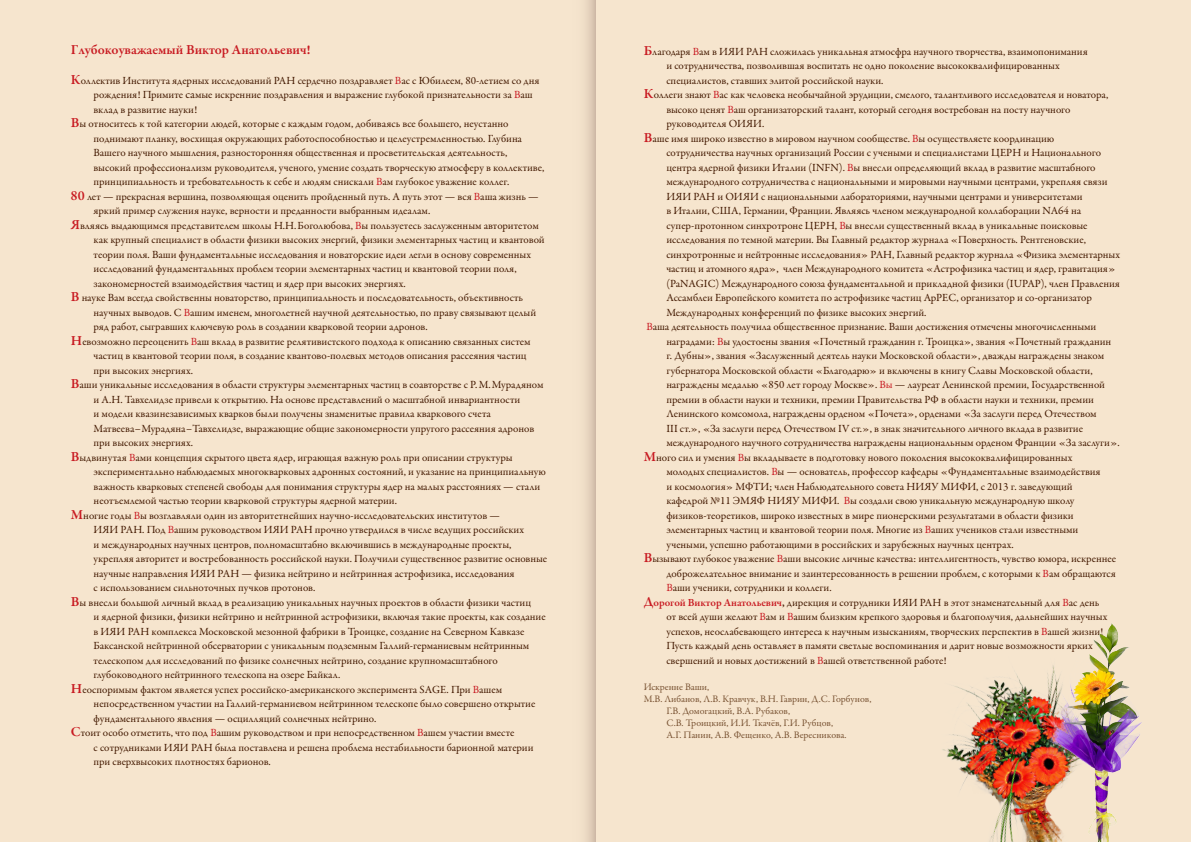
<style>
.page{position:relative;width:1191px;height:842px;background:#f6e5ce}
.page>*{position:absolute;margin:0;border:0;box-sizing:border-box;transform-origin:0 0}
.обращение{font:600 14px "Garamond Premr Pro";color:#c81b22}
.Текст_адреса{font:11px/14.5px "Garamond Premr Pro";color:#421800}
.подписи{font:10px/12px "Garamond Premr Pro";letter-spacing:-.005em;color:#795333}
.s1{font-weight:600;font-size:14px;color:#c81b22}
.s2{color:#c81b22}
.s3{font-size:12px}
.s4{font-weight:600;color:#c81b22}
.s5{font-weight:600}
</style>
<div class="page">
<img style="left:942px;top:678px;width:71px;height:164px">
<img style="left:1013px;top:624px;width:129px;height:218px">
<div style="left:567px;top:0;width:28px;height:842px;background:linear-gradient(to right,#feeed6,#decbb6)"></div>
<p class="обращение" style="left:71px;top:41px;width:241px">Глубокоуважаемый Виктор Анатольевич!</p>
<p class="Текст_адреса" style="left:94px;top:73px;width:447px;text-indent:-23px"><span class="s1">К</span>оллектив Института ядерных исследований РАН сердечно поздравляет <span class="s2">В</span>ас с Юбилеем, 80-летием со дня рождения! Примите <span class="s3">са</span>мые искренние поздравления и выражение глубокой признательности за <span class="s2">В</span>аш вклад в развитие науки!</p>
<p class="Текст_адреса" style="left:94px;top:117px;width:452px;text-indent:-23px"><span class="s1">В</span>ы относитесь к той категории людей, которые с каждым годом, добиваясь все большего, неустанно поднимают планку, восхищая окружающих работоспособностью и целеустремленностью. Глубина Вашего научного мышления, разносторонняя общественная и просветительская деятельность, высокий профессионализм руководителя, ученого, умение создать творческую атмосферу в коллективе, принципиальность и требовательность к себе и людям снискали <span class="s2">В</span>ам глубокое уважение коллег.</p>
<p class="Текст_адреса" style="left:94px;top:189px;width:446px;text-indent:-23px"><span class="s1">80</span> лет — прекрасная вершина, позволяющая оценить пройденный путь. А путь этот — вся <span class="s2">В</span>аша жизнь — яркий пример служения науке, верности и преданности выбранным идеалам.</p>
<p class="Текст_адреса" style="left:94px;top:218px;width:453px;text-indent:-23px"><span class="s1">Я</span>вляясь выдающимся представителем школы Н.Н.Боголюбова, <span class="s2">В</span>ы пользуетесь заслуженным авторитетом как крупный специалист в области физики высоких энергий, физики элементарных частиц и квантовой теории поля. Ваши фундаментальные исследования и новаторские идеи легли в основу современных исследований фундаментальных проблем теории элементарных частиц и квантовой теории поля, закономерностей взаимодействия частиц и ядер при высоких энергиях.</p>
<p class="Текст_адреса" style="left:94px;top:291px;width:444px;text-indent:-23px"><span class="s1">В</span> науке Вам всегда свойственны новаторство, принципиальность и последовательность, объективность научных выводов. С <span class="s2">В</span>ашим именем, многолетней научной деятельностью, по праву связывают целый ряд работ, сыгравших ключевую роль в создании кварковой теории адронов.</p>
<p class="Текст_адреса" style="left:94px;top:334px;width:438px;text-indent:-23px"><span class="s1">Н</span>евозможно переоценить <span class="s2">В</span>аш вклад в развитие релятивистского подхода к описанию связанных систем частиц в квантовой теории поля, в создание квантово-полевых методов описания рассеяния частиц при высоких энергиях.</p>
<p class="Текст_адреса" style="left:94px;top:378px;width:451px;text-indent:-23px"><span class="s1">В</span>аши уникальные исследования в области структуры элементарных частиц в соавторстве с Р.М.Мурадяном и А.Н. Тавхелидзе привели к открытию. На основе представлений о масштабной инвариантности<br>и модели квазинезависимых кварков были получены знаменитые правила кваркового счета Матвеева–Мурадяна–Тавхелидзе, выражающие общие закономерности упругого рассеяния адронов при высоких энергиях.</p>
<p class="Текст_адреса" style="left:94px;top:450px;width:454px;text-indent:-23px"><span class="s1">В</span>ыдвинутая <span class="s2">В</span>ами концепция скрытого цвета ядер, играющая важную роль при описании структуры экспериментально наблюдаемых многокварковых адронных состояний, и указание на принципиальную важность кварковых степеней свободы для понимания структуры ядер на малых расстояниях — стали неотъемлемой частью теории кварковой структуры ядерной материи.</p>
<p class="Текст_адреса" style="left:94px;top:508px;width:455px;text-indent:-23px"><span class="s1">М</span>ногие годы <span class="s2">В</span>ы возглавляли один из авторитетнейших научно-исследовательских институтов —<br>ИЯИ РАН. Под <span class="s2">В</span>ашим руководством ИЯИ РАН прочно утвердился в числе ведущих российских<br>и международных научных центров, полномасштабно включившись в международные проекты, укрепляя авторитет и востребованность российской науки. Получили существенное развитие основные научные направления ИЯИ РАН — физика нейтрино и нейтринная астрофизика, исследования<br>с использованием сильноточных пучков протонов.</p>
<p class="Текст_адреса" style="left:94px;top:595px;width:453px;text-indent:-23px"><span class="s1">В</span>ы внесли большой личный вклад в реализацию уникальных научных проектов в области физики частиц<br>и ядерной физики, физики нейтрино и нейтринной астрофизики, включая такие проекты, как создание в ИЯИ РАН комплекса Московской мезонной фабрики в Троицке, создание на Северном Кавказе Баксанской нейтринной обсерватории с уникальным подземным Галлий-германиевым нейтринным телескопом для исследований по физике солнечных нейтрино, создание крупномасштабного глубоководного нейтринного телескопа на озере Байкал.</p>
<p class="Текст_адреса" style="left:94px;top:682px;width:443px;text-indent:-23px"><span class="s1">Н</span>еоспоримым фактом является успех российско-американского эксперимента SAGE. При <span class="s2">В</span>ашем непосредственном участии на Галлий-германиевом нейтринном телескопе было совершено открытие фундаментального явления — осцилляций солнечных нейтрино.</p>
<p class="Текст_адреса" style="left:94px;top:726px;width:441px;text-indent:-23px"><span class="s1">С</span>тоит особо отметить, что под <span class="s2">В</span>ашим руководством и при непосредственном <span class="s2">В</span>ашем участии вместе<br>c сотрудниками ИЯИ РАН была поставлена и решена проблема нестабильности барионной материи при сверхвысоких плотностях барионов.</p>
<p class="Текст_адреса" style="left:666px;top:44px;width:423px;text-indent:-23px"><span class="s1">Б</span>лагодаря <span class="s2">В</span>ам в ИЯИ РАН сложилась уникальная атмосфра научного творчества, взаимопонимания и сотрудничества, позволившая воспитать не одно поколение высококвалифицированных специалистов, ставших элитой российской науки.</p>
<p class="Текст_адреса" style="left:666px;top:88px;width:443px;text-indent:-23px"><span class="s1">К</span>оллеги знают <span class="s2">В</span>ас как человека необычайной эрудиции, смелого, талантливого исследователя и новатора, высоко ценят <span class="s2">В</span>аш организаторский талант, который сегодня востребован на посту научного руководителя ОИЯИ.</p>
<p class="Текст_адреса" style="left:666px;top:131px;width:455px;text-indent:-23px"><span class="s1">В</span>аше имя широко известно в мировом научном сообществе. <span class="s2">В</span>ы осуществляете координацию сотрудничества научных организаций России с учеными и специалистами ЦЕРН и Национального центра ядерной физики Италии (INFN). <span class="s2">В</span>ы внесли определяющий вклад в развитие масштабного международного сотрудничества с национальными и мировыми научными центрами, укрепляя связи ИЯИ РАН и ОИЯИ с национальными лабораториями, научными центрами и университетами<br>в Италии, США, Германии, Франции. Являясь членом международной коллаборации NA64 на супер-протонном синхротроне ЦЕРН, <span class="s2">В</span>ы внесли существенный вклад в уникальные поисковые исследования по темной материи. Вы Главный редактор журнала «Поверхность. Рентгеновские, синхротронные и нейтронные исследования» РАН, Главный редактор журнала «Физика элементарных частиц и атомного ядра», член Международного комитета «Астрофизика частиц и ядер, гравитация» (PaNAGIC) Международного союза фундаментальной и прикладной физики (IUPAP), член Правления Ассамблеи Европейского комитета по астрофизике частиц ApPEC, организатор и со-организатор Международных конференций по физике высоких энергий.</p>
<p class="Текст_адреса" style="left:666px;top:320px;width:455px;text-indent:-20px"><span class="s2">В</span>аша деятельность получила общественное признание. Ваши достижения отмечены многочисленными наградами: <span class="s2">В</span>ы удостоены звания «Почетный гражданин г. Троицка», звания «Почетный гражданин<br>г. Дубны», звания «Заслуженный деятель науки Московской области», дважды награждены знаком губернатора Московской области «Благодарю» и включены в книгу Славы Московской области, награждены медалью «850 лет городу Москве». <span class="s2">Вы</span> — лауреат Ленинской премии, Государственной премии в области науки и техники, премии Правительства РФ в области науки и техники, премии Ленинского комсомола, награждены орденом «Почета», орденами «За заслуги перед Отечеством<br>III ст.», «За заслуги перед Отечеством IV ст.», в знак значительного личного вклада в развитие международного научного сотрудничества награждены национальным орденом Франции «За заслуги».</p>
<p class="Текст_адреса" style="left:666px;top:450px;width:436px;text-indent:-23px"><span class="s1">М</span>ного сил и умения <span class="s2">В</span>ы вкладываете в подготовку нового поколения высококвалифицированных молодых специалистов. <span class="s2">В</span>ы — основатель, профессор кафедры «Фундаментальные взаимодействия и космология» МФТИ; член Наблюдательного совета НИЯУ МИФИ, с 2013 г. заведующий кафедрой №11 ЭМЯФ НИЯУ МИФИ. <span class="s2">В</span>ы создали свою уникальную международную школу физиков‑теоретиков, широко известных в мире пионерскими результатами в области физики элементарных частиц и квантовой теории поля. Многие из <span class="s2">В</span>аших учеников стали известными учеными, успешно работающими в российских и зарубежных научных центрах.</p>
<p class="Текст_адреса" style="left:666px;top:552px;width:451px;text-align:justify;text-indent:-23px"><span class="s1">В</span>ызывают глубокое уважение <span class="s2">В</span>аши высокие личные качества: интеллигентность, чувство юмора, искреннее доброжелательное внимание и заинтересованность в решении проблем, с которыми к <span class="s2">В</span>ам обращаются <span class="s2">В</span>аши ученики, сотрудники и коллеги.</p>
<p class="Текст_адреса" style="left:666px;top:595px;width:442px;text-indent:-23px"><span class="s1">Д</span><span class="s4">орогой Виктор Анатольевич</span><span class="s5">,</span> дирекция и сотрудники ИЯИ РАН в этот знаменательный для <span class="s2">В</span>ас день от всей души желают <span class="s2">В</span>ам и <span class="s2">В</span>ашим близким крепкого здоровья и благополучия, дальнейших научных успехов, неослабевающего интереса к научным изысканиям, творческих перспектив в <span class="s2">В</span>ашей жизни!<br>Пусть каждый день оставляет в памяти светлые воспоминания и дарит новые возможности ярких свершений и новых достижений в <span class="s2">В</span>ашей ответственной работе!</p>
<p class="подписи" style="left:643px;top:681px;width:67px">Искренне Ваши,</p>
<p class="подписи" style="left:666px;top:693px;width:206px;text-indent:-23px">М.В. Либанов, Л.В. Кравчук, В.Н. Гаврин, Д.С. Горбунов, Г.В. Домогацкий, В.А. Рубаков,<br>С.В. Троицкий, И.И. Ткачёв, Г.И. Рубцов,<br>А.Г. Панин, А.В. Фещенко, А.В. Вересникова.</p>
</div>
